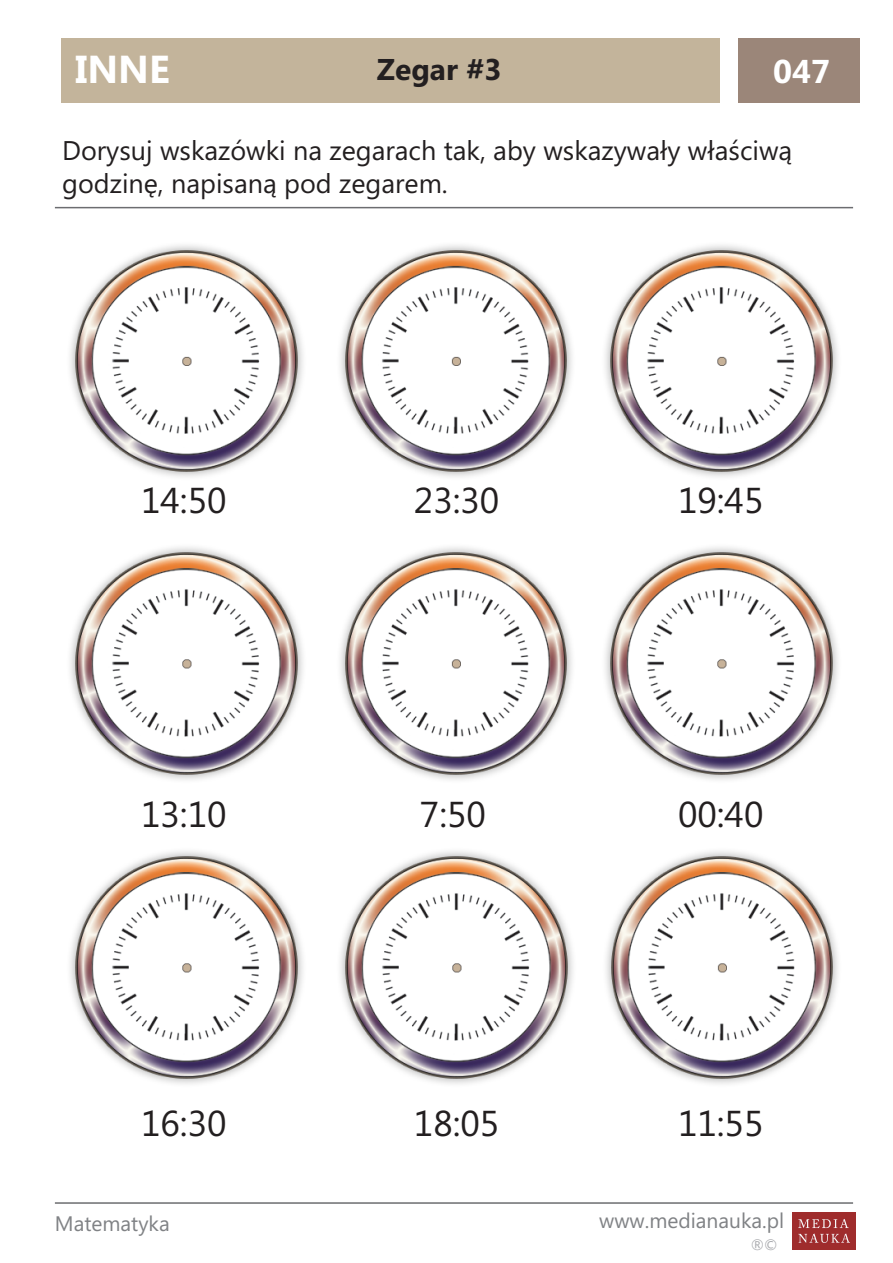
<style>
.page{position:relative;width:893px;height:1263px;background:#fff}
.page>*{position:absolute;margin:0;border:0;box-sizing:border-box;transform-origin:0 0}
.t1{font:700 39px "Microsoft Phags Pa";color:#fff}
.t2{font:36px "Microsoft Phags Pa";color:#231f20}
.t3{font:700 33px "Microsoft Phags Pa";color:#fff}
.t4{font:700 30px "Microsoft Phags Pa";color:#231f20}
.t5{font:27px/32.4px "Microsoft Phags Pa";color:#231f20}
.t6{font:21px "Microsoft Phags Pa";color:#808285}
.t7{font:15px "Microsoft Phags Pa";color:#a8a9ad}
</style>
<div class="page">
<div style="left:62px;top:38px;width:658px;height:65px;background:#c3b49b"></div>
<img style="left:793px;top:1213px;width:63px;height:37px">
<div style="left:739px;top:38px;width:121px;height:65px;background:#9b8679"></div>
<hr style="left:55px;top:1202px;width:798px;height:2px;background:#6c6d70">
<hr style="left:55px;top:207px;width:798px;height:1px;background:#6c6d70">
<img style="left:70px;top:245px;width:233px;height:232px">
<img style="left:340px;top:245px;width:232px;height:232px">
<img style="left:605px;top:245px;width:233px;height:232px">
<img style="left:70px;top:547px;width:233px;height:233px">
<img style="left:340px;top:547px;width:232px;height:233px">
<img style="left:605px;top:547px;width:233px;height:233px">
<img style="left:70px;top:851px;width:233px;height:233px">
<img style="left:340px;top:851px;width:233px;height:233px">
<img style="left:606px;top:851px;width:232px;height:233px">
<h1 class="t1" style="left:75px;top:42px;width:96px">INNE</h1>
<p class="t4" style="left:377px;top:48px;width:126px">Zegar #3</p>
<p class="t3" style="left:773px;top:48px;width:58px">047</p>
<p class="t5" style="left:62px;top:133px;width:732px">Dorysuj wskazówki na zegarach tak, aby wskazywały właściwą godzinę, napisaną pod zegarem.</p>
<h2 class="t2" style="left:141px;top:475px;width:87px">14:50</h2>
<h2 class="t2" style="left:414px;top:475px;width:87px">23:30</h2>
<h2 class="t2" style="left:678px;top:475px;width:87px">19:45</h2>
<h2 class="t2" style="left:141px;top:790px;width:87px">13:10</h2>
<h2 class="t2" style="left:420px;top:790px;width:68px">7:50</h2>
<h2 class="t2" style="left:678px;top:790px;width:87px">00:40</h2>
<h2 class="t2" style="left:141px;top:1098px;width:87px">16:30</h2>
<h2 class="t2" style="left:414px;top:1098px;width:87px">18:05</h2>
<h2 class="t2" style="left:678px;top:1098px;width:87px">11:55</h2>
<p class="t6" style="left:55px;top:1209px;width:116px">Matematyka</p>
<p class="t6" style="left:599px;top:1206px;width:186px">www.medianauka.pl</p>
<p class="t7" style="left:751px;top:1234px;width:28px">®©</p>
</div>
